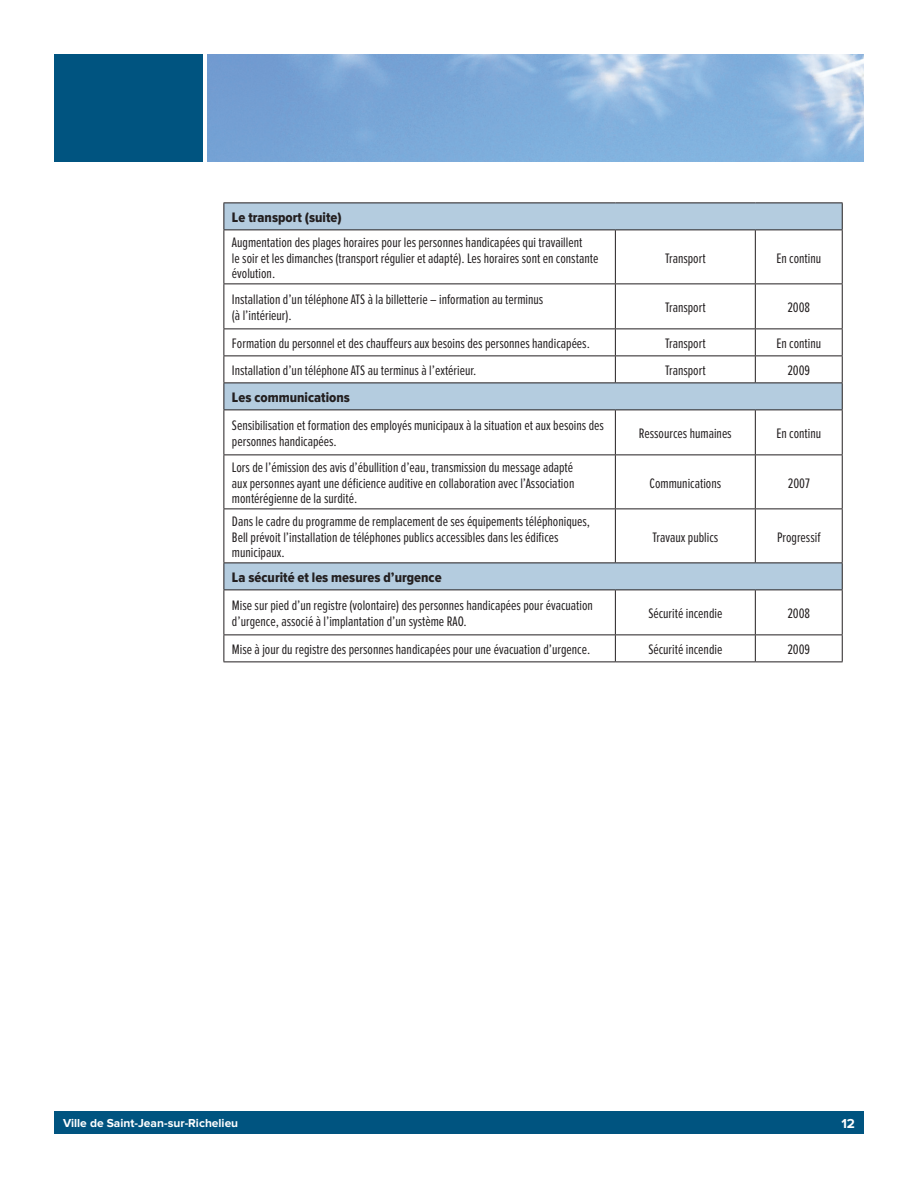
<style>
.page{position:relative;width:918px;height:1188px;background:#fff}
.page>*{position:absolute;margin:0;border:0;box-sizing:border-box;transform-origin:0 0}
.t1{font:14.25px/15.3px "Proxima Nova Ex Cn";color:#231f20}
.Titre_1{font:14.25px "Proxima Nova Cond Extrabld";color:#231f20}
.t2{font:700 13.5px "Proxima Nova";color:#fff}
.t3{font:700 12px "Proxima Nova";color:#fff}
</style>
<div class="page">
<div style="left:54px;top:1112px;width:810px;height:22px;background:#005480"></div>
<div style="left:54px;top:54px;width:148px;height:108px;background:#005480"></div>
<img style="left:207px;top:54px;width:657px;height:108px">
<svg style="left:225px;top:203px;width:617px;height:387px"></svg>
<hr style="left:224px;top:202px;width:391px;height:1px;background:#231f20">
<svg style="left:224px;top:203px;width:1px;height:27px"></svg>
<hr style="left:615px;top:202px;width:140px;height:1px;background:#231f20">
<hr style="left:755px;top:202px;width:88px;height:1px;background:#231f20">
<svg style="left:842px;top:203px;width:1px;height:27px"></svg>
<hr style="left:224px;top:230px;width:391px;height:1px;background:#231f20">
<hr style="left:224px;top:230px;width:1px;height:54px;background:#231f20">
<hr style="left:615px;top:230px;width:140px;height:1px;background:#231f20">
<hr style="left:615px;top:230px;width:1px;height:54px;background:#231f20">
<hr style="left:755px;top:230px;width:88px;height:1px;background:#231f20">
<hr style="left:755px;top:230px;width:1px;height:54px;background:#231f20">
<hr style="left:842px;top:230px;width:1px;height:54px;background:#231f20">
<hr style="left:224px;top:284px;width:391px;height:1px;background:#231f20">
<hr style="left:224px;top:284px;width:1px;height:44px;background:#231f20">
<hr style="left:615px;top:284px;width:140px;height:1px;background:#231f20">
<hr style="left:615px;top:284px;width:1px;height:44px;background:#231f20">
<hr style="left:755px;top:284px;width:88px;height:1px;background:#231f20">
<hr style="left:755px;top:284px;width:1px;height:44px;background:#231f20">
<hr style="left:842px;top:284px;width:1px;height:44px;background:#231f20">
<hr style="left:224px;top:328px;width:391px;height:1px;background:#231f20">
<hr style="left:615px;top:328px;width:140px;height:1px;background:#231f20">
<hr style="left:755px;top:328px;width:88px;height:1px;background:#231f20">
<hr style="left:224px;top:356px;width:391px;height:1px;background:#231f20">
<hr style="left:615px;top:356px;width:140px;height:1px;background:#231f20">
<svg style="left:615px;top:329px;width:1px;height:53px"></svg>
<hr style="left:755px;top:356px;width:88px;height:1px;background:#231f20">
<svg style="left:755px;top:329px;width:1px;height:53px"></svg>
<hr style="left:224px;top:382px;width:391px;height:1px;background:#231f20">
<svg style="left:224px;top:329px;width:1px;height:81px"></svg>
<hr style="left:615px;top:382px;width:140px;height:1px;background:#231f20">
<hr style="left:755px;top:382px;width:88px;height:1px;background:#231f20">
<svg style="left:842px;top:329px;width:1px;height:81px"></svg>
<hr style="left:224px;top:410px;width:391px;height:1px;background:#231f20">
<hr style="left:224px;top:410px;width:1px;height:44px;background:#231f20">
<hr style="left:615px;top:410px;width:140px;height:1px;background:#231f20">
<hr style="left:615px;top:410px;width:1px;height:44px;background:#231f20">
<hr style="left:755px;top:410px;width:88px;height:1px;background:#231f20">
<hr style="left:755px;top:410px;width:1px;height:44px;background:#231f20">
<hr style="left:842px;top:410px;width:1px;height:44px;background:#231f20">
<hr style="left:224px;top:454px;width:391px;height:1px;background:#231f20">
<hr style="left:224px;top:455px;width:1px;height:53px;background:#231f20">
<hr style="left:615px;top:454px;width:140px;height:1px;background:#231f20">
<hr style="left:615px;top:455px;width:1px;height:53px;background:#231f20">
<hr style="left:755px;top:454px;width:88px;height:1px;background:#231f20">
<hr style="left:755px;top:455px;width:1px;height:53px;background:#231f20">
<hr style="left:842px;top:455px;width:1px;height:53px;background:#231f20">
<hr style="left:224px;top:508px;width:391px;height:1px;background:#231f20">
<hr style="left:224px;top:509px;width:1px;height:53px;background:#231f20">
<hr style="left:615px;top:508px;width:140px;height:1px;background:#231f20">
<hr style="left:615px;top:509px;width:1px;height:53px;background:#231f20">
<hr style="left:755px;top:508px;width:88px;height:1px;background:#231f20">
<hr style="left:755px;top:509px;width:1px;height:53px;background:#231f20">
<hr style="left:842px;top:509px;width:1px;height:53px;background:#231f20">
<hr style="left:224px;top:562px;width:391px;height:1px;background:#231f20">
<svg style="left:224px;top:563px;width:1px;height:27px"></svg>
<hr style="left:615px;top:562px;width:140px;height:1px;background:#231f20">
<hr style="left:755px;top:562px;width:88px;height:1px;background:#231f20">
<svg style="left:842px;top:563px;width:1px;height:27px"></svg>
<hr style="left:224px;top:590px;width:391px;height:1px;background:#231f20">
<hr style="left:224px;top:590px;width:1px;height:44px;background:#231f20">
<hr style="left:615px;top:590px;width:140px;height:1px;background:#231f20">
<hr style="left:615px;top:590px;width:1px;height:44px;background:#231f20">
<hr style="left:755px;top:590px;width:88px;height:1px;background:#231f20">
<hr style="left:755px;top:590px;width:1px;height:44px;background:#231f20">
<hr style="left:842px;top:590px;width:1px;height:44px;background:#231f20">
<hr style="left:224px;top:634px;width:391px;height:1px;background:#231f20">
<svg style="left:224px;top:635px;width:1px;height:27px"></svg>
<hr style="left:615px;top:634px;width:140px;height:1px;background:#231f20">
<svg style="left:615px;top:635px;width:1px;height:27px"></svg>
<hr style="left:755px;top:634px;width:88px;height:1px;background:#231f20">
<svg style="left:755px;top:635px;width:1px;height:27px"></svg>
<svg style="left:842px;top:635px;width:1px;height:27px"></svg>
<hr style="left:224px;top:662px;width:391px;height:1px;background:#231f20">
<hr style="left:615px;top:662px;width:140px;height:1px;background:#231f20">
<hr style="left:755px;top:662px;width:88px;height:1px;background:#231f20">
<p class="Titre_1" style="left:232px;top:211px;width:111px">Le transport (suite)</p>
<p class="t1" style="left:232px;top:235px;width:368px">Augmentation des plages horaires pour les personnes handicapées qui travaillent<br>le soir et les dimanches (transport régulier et adapté). Les horaires sont en constante évolution.</p>
<p class="t1" style="left:665px;top:251px;width:42px">Transport</p>
<p class="t1" style="left:776px;top:251px;width:46px">En continu</p>
<p class="t1" style="left:232px;top:293px;width:313px">Installation d’un téléphone ATS à la billetterie – information au terminus (à l’intérieur).</p>
<p class="t1" style="left:665px;top:300px;width:42px">Transport</p>
<p class="t1" style="left:787px;top:300px;width:24px">2008</p>
<p class="t1" style="left:232px;top:336px;width:359px">Formation du personnel et des chauffeurs aux besoins des personnes handicapées.</p>
<p class="t1" style="left:665px;top:336px;width:42px">Transport</p>
<p class="t1" style="left:776px;top:336px;width:46px">En continu</p>
<p class="t1" style="left:232px;top:363px;width:246px">Installation d’un téléphone ATS au terminus à l’extérieur.</p>
<p class="t1" style="left:665px;top:363px;width:42px">Transport</p>
<p class="t1" style="left:787px;top:363px;width:24px">2009</p>
<p class="Titre_1" style="left:232px;top:391px;width:119px">Les communications</p>
<p class="t1" style="left:232px;top:419px;width:373px">Sensibilisation et formation des employés municipaux à la situation et aux besoins des personnes handicapées.</p>
<p class="t1" style="left:639px;top:426px;width:94px">Ressources humaines</p>
<p class="t1" style="left:776px;top:426px;width:46px">En continu</p>
<p class="t1" style="left:232px;top:460px;width:344px;text-align:justify">Lors de l’émission des avis d’ébullition d’eau, transmission du message adapté aux personnes ayant une déficience auditive en collaboration avec l’Association montérégienne de la surdité.</p>
<p class="t1" style="left:649px;top:476px;width:73px">Communications</p>
<p class="t1" style="left:788px;top:476px;width:24px">2007</p>
<p class="t1" style="left:232px;top:514px;width:360px">Dans le cadre du programme de remplacement de ses équipements téléphoniques,<br>Bell prévoit l’installation de téléphones publics accessibles dans les édifices municipaux.</p>
<p class="t1" style="left:652px;top:530px;width:67px">Travaux publics</p>
<p class="t1" style="left:777px;top:530px;width:45px">Progressif</p>
<p class="Titre_1" style="left:232px;top:571px;width:211px">La sécurité et les mesures d’urgence</p>
<p class="t1" style="left:232px;top:599px;width:363px">Mise sur pied d’un registre (volontaire) des personnes handicapées pour évacuation d’urgence, associé à l’implantation d’un système RAO.</p>
<p class="t1" style="left:648px;top:606px;width:76px">Sécurité incendie</p>
<p class="t1" style="left:787px;top:606px;width:24px">2008</p>
<p class="t1" style="left:232px;top:642px;width:360px">Mise à jour du registre des personnes handicapées pour une évacuation d’urgence.</p>
<p class="t1" style="left:648px;top:642px;width:76px">Sécurité incendie</p>
<p class="t1" style="left:787px;top:642px;width:24px">2009</p>
<p class="t3" style="left:63px;top:1118px;width:177px">Ville de Saint-Jean-sur-Richelieu</p>
<p class="t2" style="left:841px;top:1117px;width:15px">12</p>
</div>
